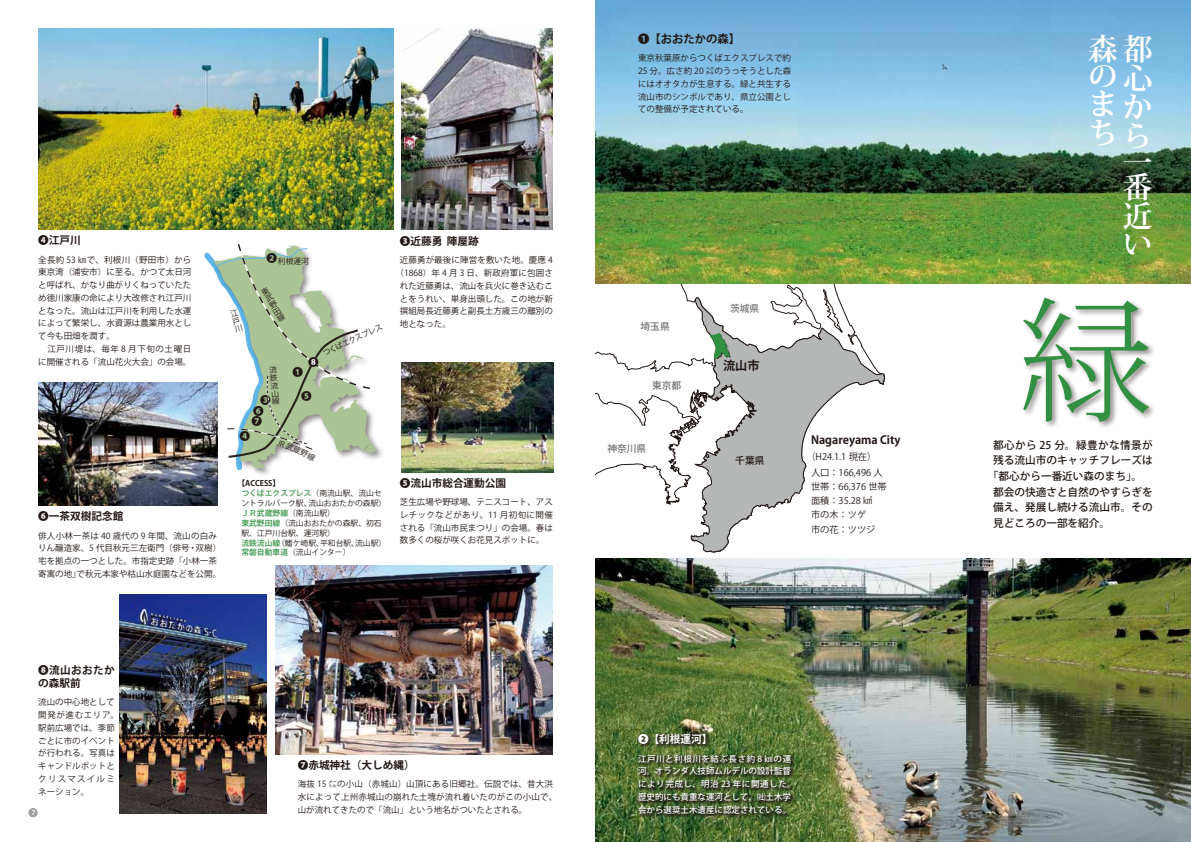
<style>
.page{position:relative;width:1191px;height:842px;background:#fff}
.page>*{position:absolute;margin:0;border:0;box-sizing:border-box;transform-origin:0 0}
.t1{font:200 134.6px "Koz Min Pro";color:#319041}
.t2{font:700 29.8px/28.1px "Koz Min Pro";color:#fff}
.t3{font:700 12.1px "Koz Go Pro";color:#221815}
.t4{font:700 11.3px "Koz Go Pro";color:#221815}
.t5{font:500 10.6px "Koz Go Pro";color:#221815}
.t6{font:700 10.6px/10.3px "Koz Go Pro";color:#221815}
.t7{font:500 10.6px "Koz Go Pro";letter-spacing:.035em;color:#221815}
.t8{font:700 10.6px/12.8px "Koz Go Pro";letter-spacing:.035em;color:#221815}
.t9{font:700 10.6px "Koz Go Pro";color:#fff}
.t10{font:500 9.7px "Koz Go Pro";color:#727171}
.t11{font:500 9.7px "Koz Go Pro";color:#221815}
.t12{font:9.2px/14.2px "Koz Go Pro";color:#221815}
.t13{font:8.5px/12.8px "Koz Go Pro";color:#221815}
.t14{font:500 8.5px/12.8px "Koz Go Pro";color:#fff}
.t15{font:8.5px/12.8px "Koz Go Pro";letter-spacing:.025em;color:#221815}
.t16{font:8.5px "Koz Go Pro";letter-spacing:.02em;color:#221815}
.t17{font:7.8px/7.8px "Koz Go Pro";color:#221815;text-align:justify}
.t18{font:500 7.8px/9.9px "Koz Go Pro";color:#319041}
.t19{font:700 7.8px "Koz Go Pro";color:#221815}
.t20{font:700 6.4px "Koz Go Pro";color:#fff}
.s1{font-weight:400;color:#221815}
.s2{font-weight:500;color:#319041}
</style>
<div class="page">
<div style="left:28px;top:808px;width:10px;height:9px;background:#9fa0a0;border-radius:50%"></div>
<img style="left:595px;top:558px;width:596px;height:284px">
<svg style="left:595px;top:283px;width:315px;height:282px"></svg>
<svg style="left:670px;top:459px;width:5px;height:10px"></svg>
<svg style="left:690px;top:297px;width:195px;height:255px"></svg>
<svg style="left:595px;top:283px;width:286px;height:154px"></svg>
<img style="left:595px;top:0;width:596px;height:283px">
<div style="left:1020px;top:295px;width:136px;height:134px;background:#221815;opacity:.5"></div>
<img style="left:401px;top:28px;width:152px;height:202px">
<img style="left:38px;top:382px;width:180px;height:123px">
<img style="left:401px;top:363px;width:152px;height:110px">
<img style="left:275px;top:565px;width:278px;height:189px">
<img style="left:38px;top:28px;width:355px;height:202px">
<div style="left:636px;top:732px;width:158px;height:85px;background:#221815;opacity:.75"></div>
<img style="left:120px;top:595px;width:146px;height:219px">
<svg style="left:201px;top:244px;width:176px;height:229px"></svg>
<p class="t6" style="left:38px;top:236px;width:44px">❹江戸川</p>
<p class="t13" style="left:38px;top:253px;width:155px">全長約 53 ㎞で、利根川（野田市）から東京湾（浦安市）に至る。かつて太日河と呼ばれ、かなり曲がりくねっていたため徳川家康の命により大改修され江戸川となった。流山は江戸川を利用した水運によって繁栄し、水資源は農業用水として今も田畑を潤す。<br>　江戸川堤は、毎年 8 月下旬の土曜日に開催される「流山花火大会」の会場。</p>
<p class="t6" style="left:38px;top:512px;width:87px">❻一茶双樹記念館</p>
<p class="t15" style="left:196px;top:529px;width:27px;text-indent:-157px">俳人小林一茶は 40 歳代の 9 年間、流山の白み双樹(</p>
<p class="t13" style="left:38px;top:542px;width:153px">りん醸造家、5 代目秋元三左衛門（俳号</p>
<p class="t13" style="left:38px;top:555px;width:180px">宅を拠点の一つとした。市指定史跡「小林一茶</p>
<p class="t13" style="left:77px;top:567px;width:146px">で秋元本家や枯山水庭園などを公開。</p>
<p class="t13" style="left:188px;top:542px;width:10px">・</p>
<p class="t13" style="left:38px;top:567px;width:44px">寄寓の地」</p>
<p class="t6" style="left:266px;top:253px;width:12px">❷</p>
<p class="t17" style="left:278px;top:258px;width:33px">利根運河</p>
<p class="t17" style="left:260px;top:290px;width:6px;rotate:-31deg">東武野田線</p>
<p class="t17" style="left:322px;top:350px;width:67px;rotate:-25deg">つくばエクスプレス</p>
<p class="t6" style="left:308px;top:358px;width:12px">8</p>
<p class="t17" style="left:269px;top:367px;width:6px;rotate:-5deg">流鉄流山線</p>
<p class="t6" style="left:292px;top:367px;width:12px">1</p>
<p class="t6" style="left:301px;top:391px;width:12px">5</p>
<p class="t6" style="left:253px;top:396px;width:19px;text-indent:7px">3<br>6</p>
<p class="t6" style="left:252px;top:417px;width:12px">7</p>
<p class="t6" style="left:240px;top:432px;width:12px">4</p>
<p class="t17" style="left:279px;top:439px;width:42px;rotate:23deg">JR 武蔵野線</p>
<p class="t19" style="left:237px;top:478px;width:44px">【ACCESS【</p>
<p class="t18" style="left:241px;top:488px;width:142px">つくばエクスプレス<span class="s1">（南流山駅、流山セ</span></p>
<p class="t17" style="left:308px;top:499px;width:79px">流山おおたかの森駅(</p>
<p class="t17" style="left:241px;top:499px;width:72px">ントラルパーク駅、</p>
<p class="t18" style="left:241px;top:508px;width:95px">ＪＲ武蔵野線<span class="s1">（南流山駅(</span></p>
<p class="t17" style="left:241px;top:519px;width:142px"><span class="s2">東武野田線</span>（流山おおたかの森駅、初石</p>
<p class="t17" style="left:241px;top:529px;width:95px">駅、江戸川台駅、運河駅(</p>
<p class="t17" style="left:355px;top:539px;width:33px">流山駅(</p>
<p class="t18" style="left:241px;top:538px;width:111px">流鉄流山線<br>常磐自動車道<span class="s1">（流山インター(</span></p>
<p class="t17" style="left:320px;top:539px;width:40px">平和台駅、</p>
<p class="t17" style="left:277px;top:539px;width:48px">（鰭ケ崎駅、</p>
<p class="t6" style="left:400px;top:237px;width:81px">❸近藤勇陣屋跡</p>
<p class="t13" style="left:400px;top:254px;width:155px">近藤勇が最後に陣営を敷いた地。慶應 4</p>
<p class="t16" style="left:395px;top:267px;width:159px">（1868）年 4 月 3 日、新政府軍に包囲さ</p>
<p class="t13" style="left:400px;top:280px;width:155px">れた近藤勇は、流山を兵火に巻き込むこ</p>
<p class="t13" style="left:400px;top:292px;width:155px">とをうれい、単身出頭した。この地が新</p>
<p class="t13" style="left:400px;top:305px;width:155px">撰組局長近藤勇と副長土方歳三の離別の</p>
<p class="t13" style="left:400px;top:318px;width:53px">地となった。</p>
<p class="t6" style="left:400px;top:478px;width:108px">❺流山市総合運動公園</p>
<p class="t13" style="left:400px;top:496px;width:155px;text-align:justify">芝生広場や野球場、テニスコート、アスレチックなどがあり、11 月初旬に開催される「流山市民まつり」の会場。春は数多くの桜が咲くお花見スポットに。</p>
<p class="t8" style="left:38px;top:665px;width:78px">❽流山おおたかの森駅前</p>
<p class="t13" style="left:38px;top:696px;width:82px">流山の中心地として開発が進むエリア。駅前広場では、季節ごとに市のイベントが行われる。写真はキャンドルポットとクリスマスイルミネーション。</p>
<p class="t20" style="left:32px;top:809px;width:5px">7</p>
<p class="t6" style="left:298px;top:760px;width:118px">❼赤城神社（大しめ縄(</p>
<p class="t13" style="left:298px;top:778px;width:261px">海抜 15 ㍍の小山（赤城山）山頂にある旧郷社。伝説では、昔大洪水によって上州赤城山の崩れた土塊が流れ着いたのがこの小山で、山が流れてきたので「流山」という地名がついたとされる。</p>
<h3 class="t4" style="left:638px;top:32px;width:104px">❶【おおたかの森【</h3>
<p class="t13" style="left:638px;top:52px;width:155px;text-align:justify">東京秋葉原からつくばエクスプレスで約25 分。広さ約 20 ㌶のうっそうとした森にはオオタカが生息する。緑と共生する流山市のシンボルであり、県立公園としての整備が予定されている。</p>
<p class="t10" style="left:640px;top:321px;width:31px">埼玉県</p>
<p class="t10" style="left:652px;top:379px;width:31px">東京都</p>
<p class="t10" style="left:607px;top:442px;width:40px">神奈川県</p>
<p class="t10" style="left:730px;top:302px;width:31px">茨城県</p>
<h3 class="t3" style="left:723px;top:357px;width:38px">流山市</h3>
<p class="t11" style="left:735px;top:454px;width:31px">千葉県</p>
<h3 class="t4" style="left:811px;top:432px;width:91px">Nagareyama City</h3>
<p class="t12" style="left:811px;top:449px;width:73px;line-height:15.9px;text-indent:-5px">（H24.1.1 現在(人口：166,496 人</p>
<p class="t12" style="left:811px;top:480px;width:77px">世帯：66,376 世帯面積：35.28 ㎢<br>市の木：ツゲ<br>市の花：ツツジ</p>
<p class="t9" style="left:638px;top:732px;width:76px">❷【利根運河【</p>
<p class="t14" style="left:638px;top:752px;width:159px">江戸川と利根川を結ぶ長さ約 8 ㎞の運河。オランダ人技師ムルデルの設計監督により完成し、明治 23 年に開通した。歴史的にも貴重な運河として、㈳土木学会から選奨土木遺産に認定されている。</p>
<h2 class="t2" style="left:1088px;top:33px;width:65px">森都の心ま<br>ち</h2>
<h2 class="t2" style="left:1123px;top:91px;width:30px;line-height:28.9px">から</h2>
<h2 class="t2" style="left:1123px;top:148px;width:31px;line-height:25px">一番</h2>
<h2 class="t2" style="left:1123px;top:201px;width:30px;line-height:27.7px">近い</h2>
<h1 class="t1" style="left:1018px;top:267px;width:132px">緑</h1>
<p class="t7" style="left:993px;top:438px;width:161px">都心から 25 分。緑豊かな情景が</p>
<p class="t5" style="left:993px;top:454px;width:161px">残る流山市のキャッチフレーズは</p>
<p class="t5" style="left:988px;top:469px;width:156px">「都心から一番近い森のまち。「</p>
<p class="t5" style="left:993px;top:485px;width:161px">都会の快適さと自然のやすらぎを</p>
<p class="t5" style="left:993px;top:500px;width:161px">備え、発展し続ける流山市。その</p>
<p class="t5" style="left:993px;top:516px;width:118px">見どころの一部を紹介。</p>
</div>
